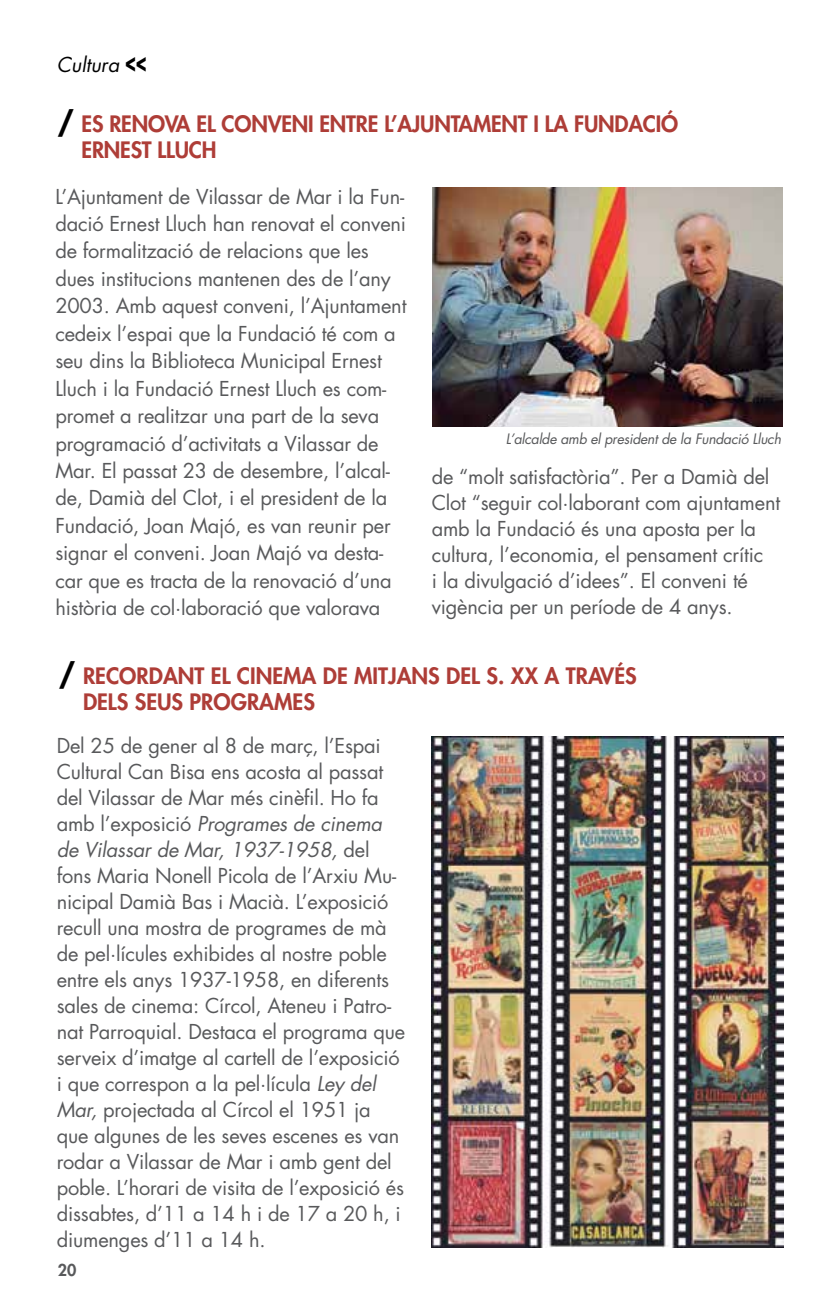
<style>
.page{position:relative;width:840px;height:1304px;background:#fff}
.page>*{position:absolute;margin:0;border:0;box-sizing:border-box;transform-origin:0 0}
.t1{font:700 30px "Futura Std";color:#000}
.t2{font:800 22px/26px "Futura Std";color:#ae3d37}
.t3{font:20px/26px "Futura Std";letter-spacing:-.01em;color:#58595b}
.t4{font:italic 20px "Futura Std";color:#000}
.t5{font:800 16px "Futura Std";color:#58595b}
.t6{font:italic 14px "Futura Std";letter-spacing:-.02em;color:#58595b}
.s1{font-weight:800;font-style:normal;font-size:30px}
.s2{font-style:italic}
</style>
<div class="page">
<img style="left:432px;top:187px;width:350px;height:240px">
<img style="left:431px;top:736px;width:351px;height:511px">
<p class="t4" style="left:57px;top:51px;width:91px">Cultura <span class="s1">&lt;&lt;</span></p>
<h1 class="t1" style="left:57px;top:103px;width:19px">/</h1>
<p class="t2" style="left:81px;top:111px;width:597px">ES RENOVA EL CONVENI ENTRE L’AJUNTAMENT I LA FUNDACIÓ<br>ERNEST LLUCH</p>
<p class="t3" style="left:55px;top:183px;width:352px;line-height:27.4px">L’Ajuntament de Vilassar de Mar i la Fun&shy;dació Ernest Lluch han renovat el conveni de formalització de relacions que les dues institucions mantenen des de l’any 2003. Amb aquest conveni, l’Ajuntament cedeix l’espai que la Fundació té com a seu dins la Biblioteca Municipal Ernest Lluch i la Fundació Ernest Lluch es com&shy;promet a realitzar una part de la seva programació d’activitats a Vilassar de Mar. El passat 23 de desembre, l’alcal&shy;de, Damià del Clot, i el president de la Fundació, Joan Majó, es van reunir per signar el conveni. Joan Majó va desta&shy;car que es tracta de la renovació d’una història de col·laboració que valorava</p>
<p class="t6" style="left:505px;top:430px;width:276px">L’alcalde amb el president de la Fundació Lluch</p>
<p class="t3" style="left:431px;top:464px;width:350px">de “molt satisfactòria”. Per a Damià del Clot “seguir col·laborant com ajuntament amb la Fundació és una aposta per la cultura, l’economia, el pensament crític<br>i la divulgació d’idees”. El conveni té vigència per un període de 4 anys.</p>
<h1 class="t1" style="left:58px;top:655px;width:19px">/</h1>
<p class="t2" style="left:83px;top:663px;width:555px">RECORDANT EL CINEMA DE MITJANS DEL S. XX A TRAVÉS<br>DELS SEUS PROGRAMES</p>
<p class="t3" style="left:57px;top:733px;width:350px">Del 25 de gener al 8 de març, l’Espai Cultural Can Bisa ens acosta al passat del Vilassar de Mar més cinèfil. Ho fa amb l’exposició <span class="s2">Programes de cinema de Vilassar de Mar, 1937-1958,</span> del fons Maria Nonell Picola de l’Arxiu Mu&shy;nicipal Damià Bas i Macià. L’exposició recull una mostra de programes de mà de pel·lícules exhibides al nostre poble entre els anys 1937-1958, en diferents sales de cinema: Círcol, Ateneu i Patro&shy;nat Parroquial. Destaca el programa que serveix d’imatge al cartell de l’exposició i que correspon a la pel·lícula <span class="s2">Ley del Mar,</span> projectada al Círcol el 1951 ja que algunes de les seves escenes es van rodar a Vilassar de Mar i amb gent del poble. L’horari de visita de l’exposició és dissabtes, d’11 a 14 h i de 17 a 20 h, i diumenges d’11 a 14 h.</p>
<p class="t5" style="left:58px;top:1260px;width:20px">20</p>
</div>
